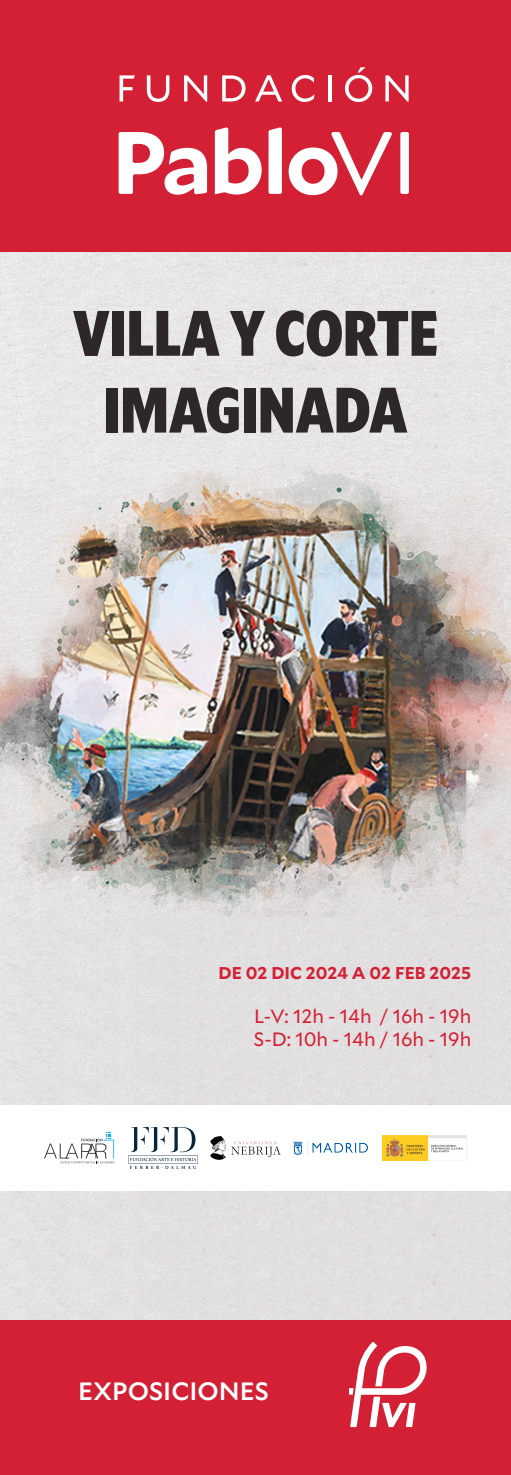
<style>
.page{position:relative;width:511px;height:1475px;background:#fff}
.page>*{position:absolute;margin:0;border:0;box-sizing:border-box;transform-origin:0 0}
.t1{font:900 63.96px "Mallory Condensed";color:#2d2728}
.t2{font:500 25.44px "Mallory";color:#fff}
.t3{font:19.14px "Mallory";color:#d42035}
.t4{font:700 16.98px "Mallory";color:#d42035}
</style>
<div class="page">
<div style="left:0;top:1191px;width:510px;height:129px;background:#e2e0e1"></div>
<img style="left:0;top:252px;width:510px;height:852px">
<div style="left:0;top:0;width:510px;height:251px;background:#d42035"></div>
<svg style="left:119px;top:75px;width:16px;height:26px"></svg>
<svg style="left:147px;top:75px;width:22px;height:27px"></svg>
<svg style="left:184px;top:75px;width:23px;height:27px"></svg>
<svg style="left:222px;top:75px;width:23px;height:26px"></svg>
<svg style="left:255px;top:75px;width:27px;height:26px"></svg>
<svg style="left:291px;top:75px;width:23px;height:27px"></svg>
<svg style="left:328px;top:75px;width:3px;height:26px"></svg>
<svg style="left:345px;top:67px;width:27px;height:35px"></svg>
<svg style="left:385px;top:75px;width:23px;height:27px"></svg>
<svg style="left:118px;top:132px;width:89px;height:63px"></svg>
<svg style="left:215px;top:127px;width:46px;height:67px"></svg>
<svg style="left:268px;top:127px;width:13px;height:67px"></svg>
<svg style="left:288px;top:132px;width:104px;height:63px"></svg>
<div style="left:400px;top:132px;width:8px;height:62px;background:#fff;border-radius:2px"></div>
<div style="left:0;top:1320px;width:510px;height:154px;background:#d42035"></div>
<svg style="left:349px;top:1341px;width:77px;height:85px"></svg>
<img style="left:210px;top:1136px;width:71px;height:24px">
<img style="left:293px;top:1141px;width:75px;height:14px">
<img style="left:382px;top:1135px;width:84px;height:26px">
<svg style="left:44px;top:1132px;width:70px;height:31px"></svg>
<img style="left:129px;top:1127px;width:68px;height:41px">
<p class="t1" style="left:73px;top:287px;width:366px">VILLA Y CORTE</p>
<p class="t1" style="left:103px;top:364px;width:305px">IMAGINADA</p>
<p class="t4" style="left:218px;top:959px;width:254px">DE 02 DIC 2024 A 02 FEB 2025</p>
<p class="t3" style="left:254px;top:1002px;width:218px">L-V: 12h - 14h / 16h - 19h</p>
<p class="t3" style="left:253px;top:1025px;width:219px">S-D: 10h - 14h / 16h - 19h</p>
<p class="t2" style="left:78px;top:1372px;width:192px">EXPOSICIONES</p>
</div>
